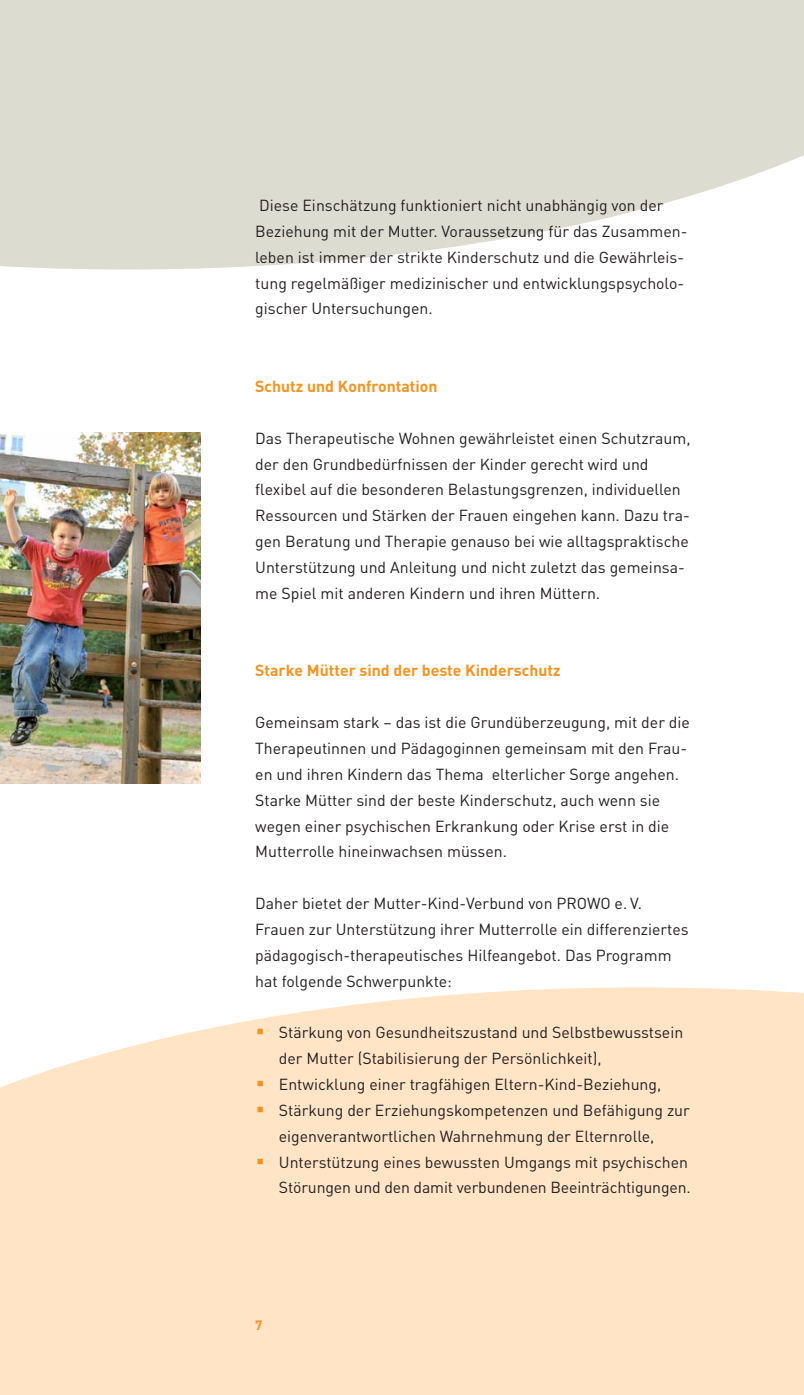
<style>
.page{position:relative;width:804px;height:1395px;background:#fff}
.page>*{position:absolute;margin:0;border:0;box-sizing:border-box;transform-origin:0 0}
.t1{font:700 36.75px "DIN";color:#f7931d}
.t2{font:15.75px/25.9px "DIN";color:#231f20}
.t3{font:700 15.75px "DIN";color:#f7931d}
.t4{font:700 13.3px "DIN";color:#f7931d}
</style>
<div class="page">
<div style="left:0;top:987px;width:804px;height:407px;background:#ffe4c6"></div>
<svg style="left:0;top:0;width:804px;height:269px;background:#e0dfd5"></svg>
<img style="left:0;top:432px;width:201px;height:351px">
<p class="t2" style="left:255px;top:194px;width:434px">Diese Einschätzung funktioniert nicht unabhängig von der Beziehung mit der Mutter. Voraussetzung für das Zusammen&shy;leben ist immer der strikte Kinderschutz und die Gewährleis&shy;tung regelmäßiger medizinischer und entwicklungspsycholo&shy;gischer Untersuchungen.</p>
<p class="t3" style="left:255px;top:380px;width:184px">Schutz und Konfrontation</p>
<p class="t2" style="left:255px;top:427px;width:437px">Das Therapeutische Wohnen gewährleistet einen Schutzraum, der den Grundbedürfnissen der Kinder gerecht wird und flexibel auf die besonderen Belastungsgrenzen, individuellen Ressourcen und Stärken der Frauen eingehen kann. Dazu tra&shy;gen Beratung und Therapie genauso bei wie alltagspraktische Unterstützung und Anleitung und nicht zuletzt das gemeinsa&shy;me Spiel mit anderen Kindern und ihren Müttern.</p>
<p class="t3" style="left:255px;top:664px;width:307px">Starke Mütter sind der beste Kinderschutz</p>
<p class="t2" style="left:255px;top:711px;width:436px">Gemeinsam stark – das ist die Grundüberzeugung, mit der die Therapeutinnen und Pädagoginnen gemeinsam mit den Frau&shy;en und ihren Kindern das Thema elterlicher Sorge angehen.<br>Starke Mütter sind der beste Kinderschutz, auch wenn sie wegen einer psychischen Erkrankung oder Krise erst in die Mutterrolle hineinwachsen müssen.</p>
<p class="t2" style="left:255px;top:892px;width:435px">Daher bietet der Mutter-Kind-Verbund von PROWO e. V.<br>Frauen zur Unterstützung ihrer Mutterrolle ein differenziertes pädagogisch-therapeutisches Hilfeangebot. Das Programm hat folgende Schwerpunkte:</p>
<h1 class="t1" style="left:255px;top:1014px;width:12px">·</h1>
<p class="t2" style="left:279px;top:1021px;width:406px">Stärkung von Gesundheitszustand und Selbstbewusstsein der Mutter (Stabilisierung der Persönlichkeit),</p>
<h1 class="t1" style="left:255px;top:1066px;width:12px">·</h1>
<p class="t2" style="left:279px;top:1072px;width:384px">Entwicklung einer tragfähigen Eltern-Kind-Beziehung,</p>
<h1 class="t1" style="left:255px;top:1092px;width:12px">·</h1>
<p class="t2" style="left:279px;top:1098px;width:412px">Stärkung der Erziehungskompetenzen und Befähigung zur eigenverantwortlichen Wahrnehmung der Elternrolle,</p>
<h1 class="t1" style="left:255px;top:1143px;width:12px">·</h1>
<p class="t2" style="left:279px;top:1150px;width:413px">Unterstützung eines bewussten Umgangs mit psychischen<br>Störungen und den damit verbundenen Beeinträchtigungen.</p>
<p class="t4" style="left:255px;top:1319px;width:9px">7</p>
</div>
